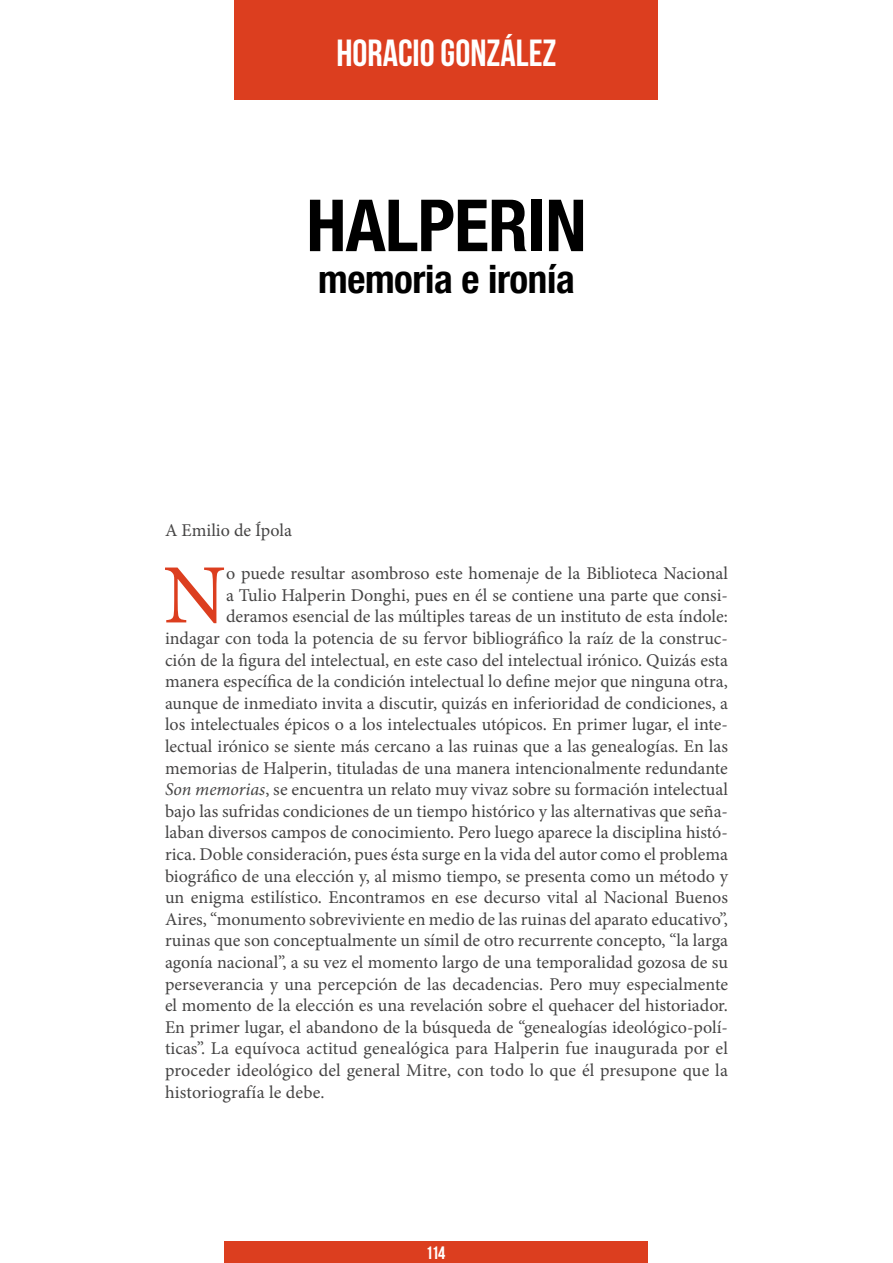
<style>
.page{position:relative;width:893px;height:1263px;background:#fff}
.page>*{position:absolute;margin:0;border:0;box-sizing:border-box;transform-origin:0 0}
.t1{font:84.45px "Minion Pro";color:#dc3e1f}
.t2{font:700 condensed 72px "Helvetica Neue";letter-spacing:-.01em;color:#000}
.t3{font:700 condensed 39px "Helvetica Neue";letter-spacing:-.01em;color:#000}
.t4{font:37.8px "Bebas Neue";color:#fff}
.t5{font:18px "Minion Pro";color:#454444}
.t6{font:18px "Bebas Neue";color:#fff}
.s1{font-style:italic}
</style>
<div class="page">
<div style="left:224px;top:1241px;width:423px;height:22px;background:#dc3e1f"></div>
<div style="left:235px;top:0;width:423px;height:99px;background:#dc3e1f"></div>
<h3 class="t4" style="left:336px;top:32px;width:222px">HORACIO GONZÁLEZ</h3>
<h2 class="t2" style="left:306px;top:182px;width:282px">HALPERIN</h2>
<h3 class="t3" style="left:318px;top:255px;width:258px">memoria e ironía</h3>
<p class="t5" style="left:165px;top:518px;width:128px">A Emilio de Ípola</p>
<h1 class="t1" style="left:163px;top:539px;width:64px">N</h1>
<p class="t5" style="left:226px;top:561px;width:503px">o puede resultar asombroso este homenaje de la Biblioteca Nacional</p>
<p class="t5" style="left:226px;top:583px;width:503px">a Tulio Halperin Donghi, pues en él se contiene una parte que consi-</p>
<p class="t5" style="left:226px;top:605px;width:503px">deramos esencial de las múltiples tareas de un instituto de esta índole:</p>
<p class="t5" style="left:165px;top:626px;width:564px">indagar con toda la potencia de su fervor bibliográfico la raíz de la construc-</p>
<p class="t5" style="left:165px;top:648px;width:564px">ción de la figura del intelectual, en este caso del intelectual irónico. Quizás esta</p>
<p class="t5" style="left:165px;top:669px;width:564px">manera específica de la condición intelectual lo define mejor que ninguna otra,</p>
<p class="t5" style="left:165px;top:691px;width:564px">aunque de inmediato invita a discutir, quizás en inferioridad de condiciones, a</p>
<p class="t5" style="left:165px;top:713px;width:564px">los intelectuales épicos o a los intelectuales utópicos. En primer lugar, el inte-</p>
<p class="t5" style="left:165px;top:734px;width:564px">lectual irónico se siente más cercano a las ruinas que a las genealogías. En las</p>
<p class="t5" style="left:165px;top:756px;width:564px">memorias de Halperin, tituladas de una manera intencionalmente redundante</p>
<p class="t5" style="left:165px;top:777px;width:564px"><span class="s1">Son memorias</span>, se encuentra un relato muy vivaz sobre su formación intelectual</p>
<p class="t5" style="left:165px;top:799px;width:564px">bajo las sufridas condiciones de un tiempo histórico y las alternativas que seña-</p>
<p class="t5" style="left:165px;top:821px;width:564px">laban diversos campos de conocimiento. Pero luego aparece la disciplina histó-</p>
<p class="t5" style="left:165px;top:842px;width:564px">rica. Doble consideración, pues ésta surge en la vida del autor como el problema</p>
<p class="t5" style="left:165px;top:864px;width:564px">biográfico de una elección y, al mismo tiempo, se presenta como un método y</p>
<p class="t5" style="left:165px;top:885px;width:564px">un enigma estilístico. Encontramos en ese decurso vital al Nacional Buenos</p>
<p class="t5" style="left:165px;top:907px;width:564px">Aires, “monumento sobreviviente en medio de las ruinas del aparato educativo”,</p>
<p class="t5" style="left:165px;top:929px;width:564px">ruinas que son conceptualmente un símil de otro recurrente concepto, “la larga</p>
<p class="t5" style="left:165px;top:950px;width:564px">agonía nacional”, a su vez el momento largo de una temporalidad gozosa de su</p>
<p class="t5" style="left:165px;top:972px;width:564px">perseverancia y una percepción de las decadencias. Pero muy especialmente</p>
<p class="t5" style="left:165px;top:993px;width:564px">el momento de la elección es una revelación sobre el quehacer del historiador.</p>
<p class="t5" style="left:165px;top:1015px;width:564px">En primer lugar, el abandono de la búsqueda de “genealogías ideológico-polí-</p>
<p class="t5" style="left:165px;top:1037px;width:564px">ticas”. La equívoca actitud genealógica para Halperin fue inaugurada por el</p>
<p class="t5" style="left:165px;top:1058px;width:564px">proceder ideológico del general Mitre, con todo lo que él presupone que la</p>
<p class="t5" style="left:165px;top:1080px;width:161px">historiografía le debe.</p>
<p class="t6" style="left:426px;top:1243px;width:21px">114</p>
</div>
